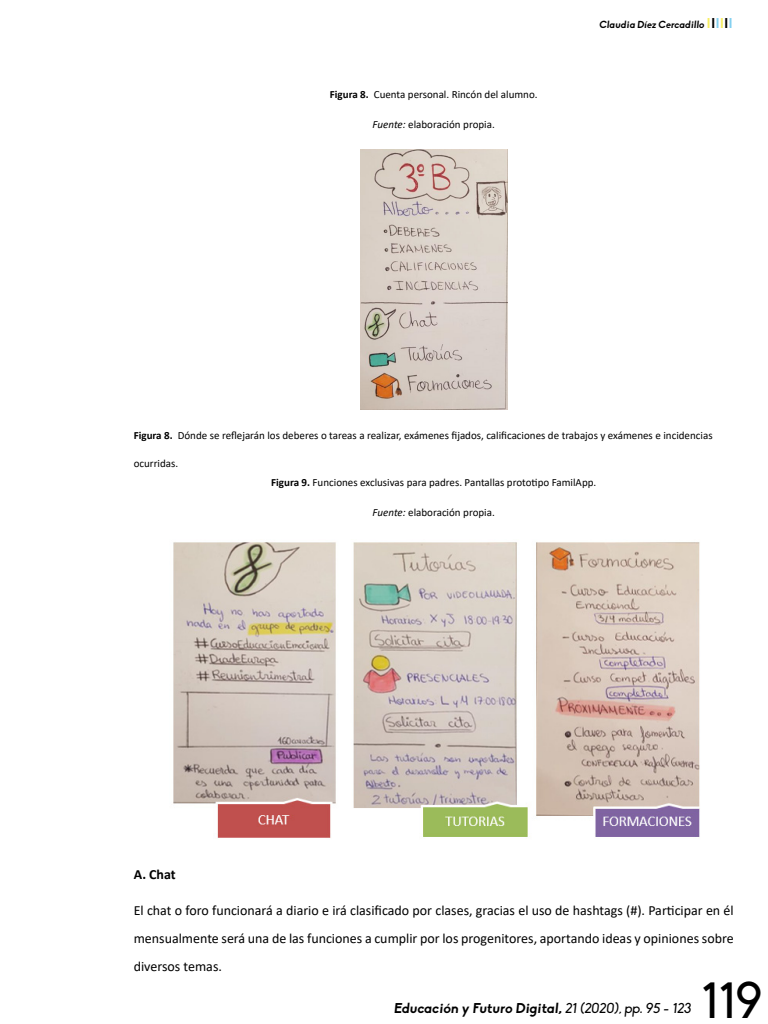
<style>
.page{position:relative;width:768px;height:1024px;background:#fff}
.page>*{position:absolute;margin:0;border:0;box-sizing:border-box;transform-origin:0 0}
.t1{font:50px "Biko";color:#000}
.t2{font:14px/28px "Calibri";color:#000;text-align:justify}
.t3{font:700 14px "Biko";color:#000}
.t4{font:700 14px "Calibri";color:#000}
.t5{font:11px "Calibri";color:#000}
.t6{font:700 10px "Biko";color:#000}
.s1{font-weight:700}
.s2{font-style:italic}
.s3{font-size:14px;color:#f7ee61}
.s4{font-size:14px}
.s5{font-size:14px;color:#83d0f0}
.s6{font-weight:400}
</style>
<div class="page">
<img style="left:360px;top:150px;width:147px;height:259px">
<img style="left:173px;top:542px;width:527px;height:297px">
<p class="t5" style="left:330px;top:86px;width:209px"><span class="s1">Figura 8.</span> Cuenta personal. Rincón del alumno.</p>
<p class="t5" style="left:373px;top:116px;width:124px"><span class="s2">Fuente:</span> elaboración propia.</p>
<p class="t6" style="left:599px;top:18px;width:135px">Claudia Díez Cercadillo <span class="s3">I</span><span class="s4">I</span><span class="s5">I</span><span class="s3">I</span><span class="s4">I</span><span class="s5">I</span></p>
<p class="t5" style="left:134px;top:428px;width:580px"><span class="s1">Figura 8.</span> Dónde se reflejarán los deberes o tareas a realizar, exámenes fijados, calificaciones de trabajos y exámenes e incidencias</p>
<p class="t5" style="left:134px;top:456px;width:46px">ocurridas.</p>
<p class="t5" style="left:271px;top:475px;width:327px"><span class="s1">Figura 9.</span> Funciones exclusivas para padres. Pantallas prototipo FamilApp.</p>
<p class="t5" style="left:373px;top:505px;width:124px"><span class="s2">Fuente:</span> elaboración propia.</p>
<p class="t4" style="left:134px;top:864px;width:44px">A. Chat</p>
<p class="t2" style="left:134px;top:896px;width:602px">El chat o foro funcionará a diario e irá clasificado por clases, gracias el uso de hashtags (#). Participar en él mensualmente será una de las funciones a cumplir por los progenitores, aportando ideas y opiniones sobre diversos temas.</p>
<p class="t3" style="left:393px;top:1000px;width:301px">Educación y Futuro Digital, <span class="s6">21 (2020), pp. 95 - 123</span></p>
<p class="t1" style="left:701px;top:972px;width:62px">119</p>
</div>
